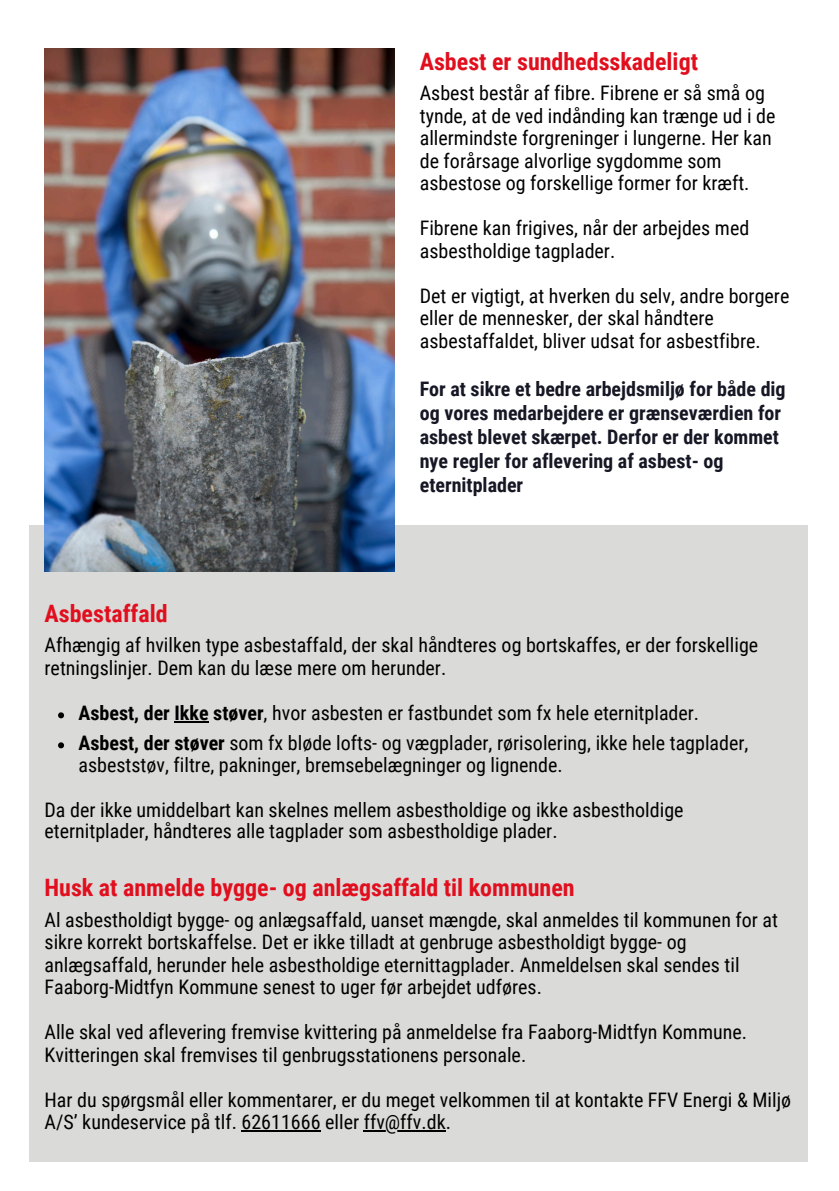
<style>
.page{position:relative;width:839px;height:1191px;background:#fff}
.page>*{position:absolute;margin:0;border:0;box-sizing:border-box;transform-origin:0 0}
.t1{font:700 24px "Roboto Condensed";color:#e10f1e}
.t2{font:20px/22.4px "Roboto Condensed";color:#000}
.t3{font:700 20px/24px "Roboto Condensed";color:#161724}
.s1{font-weight:700}
</style>
<div class="page">
<div style="left:29px;top:525px;width:778px;height:637px;background:#dadad9"></div>
<img style="left:45px;top:48px;width:349px;height:524px">
<svg style="left:58px;top:712px;width:6px;height:6px"></svg>
<hr style="left:174px;top:721px;width:35px;height:2px;background:#000">
<hr style="left:241px;top:1131px;width:79px;height:1px;background:#000">
<hr style="left:364px;top:1131px;width:81px;height:1px;background:#000">
<svg style="left:58px;top:742px;width:6px;height:6px"></svg>
<h2 class="t1" style="left:420px;top:48px;width:280px">Asbest er sundhedsskadeligt</h2>
<p class="t2" style="left:420px;top:82px;width:357px">Asbest består af fibre. Fibrene er så små og tynde, at de ved indånding kan trænge ud i de allermindste forgreninger i lungerne. Her kan de forårsage alvorlige sygdomme som asbestose og forskellige former for kræft.</p>
<p class="t2" style="left:420px;top:217px;width:331px">Fibrene kan frigives, når der arbejdes med asbestholdige tagplader.</p>
<p class="t2" style="left:420px;top:285px;width:371px">Det er vigtigt, at hverken du selv, andre borgere eller de mennesker, der skal håndtere asbestaffaldet, bliver udsat for asbestfibre.</p>
<p class="t1" style="left:45px;top:600px;width:124px">Asbestaffald</p>
<p class="t3" style="left:420px;top:378px;width:367px">For at sikre et bedre arbejdsmiljø for både dig og vores medarbejdere er grænseværdien for asbest blevet skærpet. Derfor er der kommet nye regler for aflevering af asbest- og eternitplader</p>
<p class="t2" style="left:45px;top:634px;width:715px">Afhængig af hvilken type asbestaffald, der skal håndteres og bortskaffes, er der forskellige retningslinjer. Dem kan du læse mere om herunder.</p>
<p class="t2" style="left:79px;top:702px;width:622px"><span class="s1">Asbest, der Ikke støver</span>, hvor asbesten er fastbundet som fx hele eternitplader.</p>
<p class="t2" style="left:79px;top:732px;width:671px"><span class="s1">Asbest, der støver</span> som fx bløde lofts- og vægplader, rørisolering, ikke hele tagplader, asbeststøv, filtre, pakninger, bremsebelægninger og lignende.</p>
<p class="t2" style="left:45px;top:800px;width:640px;line-height:21px">Da der ikke umiddelbart kan skelnes mellem asbestholdige og ikke asbestholdige eternitplader, håndteres alle tagplader som asbestholdige plader.</p>
<p class="t1" style="left:45px;top:874px;width:531px">Husk at anmelde bygge- og anlægsaffald til kommunen</p>
<p class="t2" style="left:45px;top:909px;width:735px">Al asbestholdigt bygge- og anlægsaffald, uanset mængde, skal anmeldes til kommunen for at sikre korrekt bortskaffelse. Det er ikke tilladt at genbruge asbestholdigt bygge- og anlægsaffald, herunder hele asbestholdige eternittagplader. Anmeldelsen skal sendes til Faaborg-Midtfyn Kommune senest to uger før arbejdet udføres.</p>
<p class="t2" style="left:45px;top:1021px;width:704px">Alle skal ved aflevering fremvise kvittering på anmeldelse fra Faaborg-Midtfyn Kommune.<br>Kvitteringen skal fremvises til genbrugsstationens personale.</p>
<p class="t2" style="left:45px;top:1089px;width:748px">Har du spørgsmål eller kommentarer, er du meget velkommen til at kontakte FFV Energi &amp; Miljø<br>A/S’ kundeservice på tlf. 62611666 eller ffv@ffv.dk.</p>
</div>
